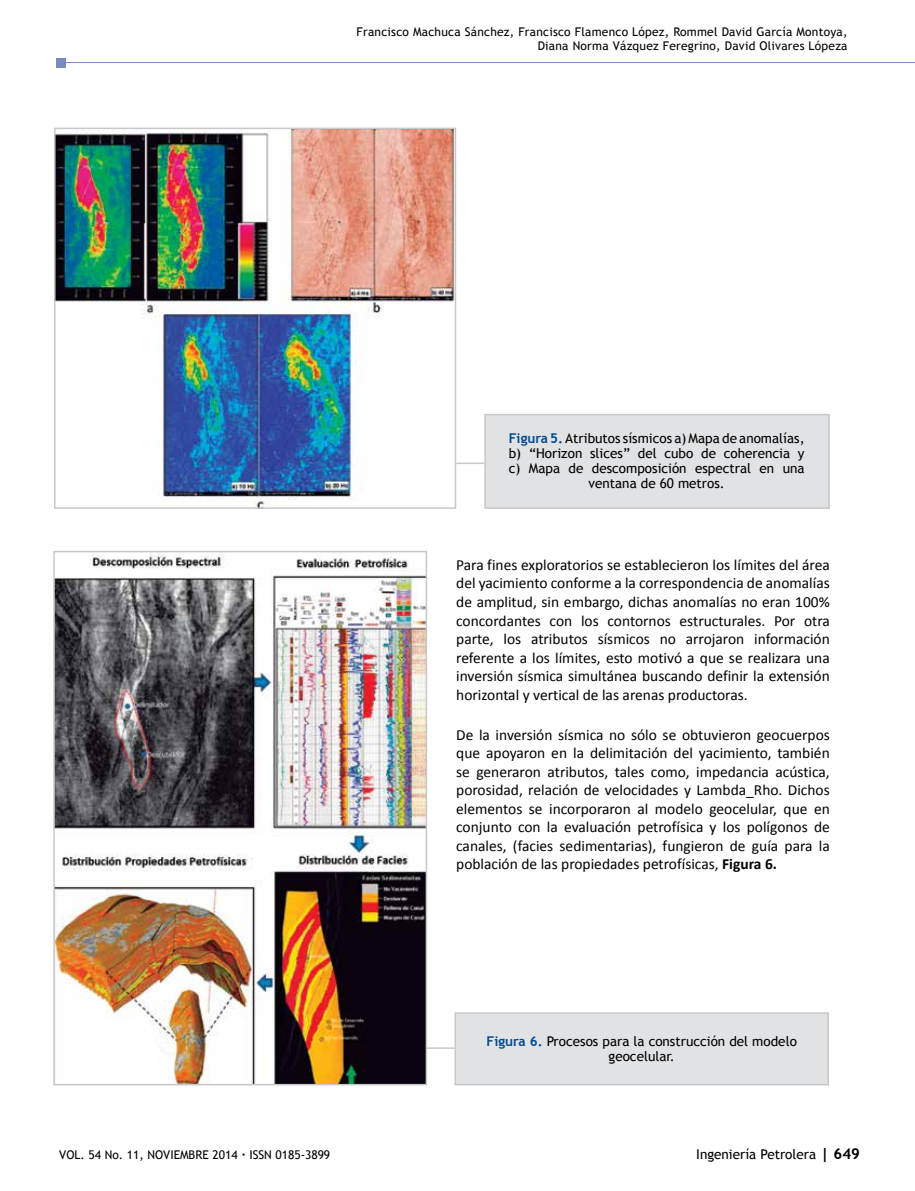
<style>
.page{position:relative;width:915px;height:1191px;background:#fff}
.page>*{position:absolute;margin:0;border:0;box-sizing:border-box;transform-origin:0 0}
.t1{font:15.45px/18.6px "Calibri";color:#000;text-align:justify}
.t2{font:13.5px/15px "Trebuchet MS";color:#000;text-align:center}
.t3{font:12px/14.4px "Trebuchet MS";letter-spacing:.02em;color:#000;text-align:right}
.t4{font:12px "Trebuchet MS";color:#000}
.s1{font-weight:700}
.s2{font-weight:700;color:#004990}
.s3{font-weight:700;font-size:15px}
</style>
<div class="page">
<hr style="left:61px;top:62px;width:853px;height:1px;background:#788bbc">
<div style="left:56px;top:58px;width:10px;height:9px;background:#788bbc"></div>
<img style="left:57px;top:131px;width:396px;height:375px">
<div style="left:54px;top:128px;width:402px;height:381px;border:2px solid #c6c8ca"></div>
<div style="left:484px;top:414px;width:345px;height:95px;background:#e1e2e3;border:2px solid #c6c8ca"></div>
<hr style="left:456px;top:462px;width:28px;height:2px;background:#c6c8ca">
<img style="left:56px;top:554px;width:368px;height:528px">
<div style="left:53px;top:551px;width:374px;height:534px;border:2px solid #c6c8ca"></div>
<div style="left:454px;top:1012px;width:374px;height:73px;background:#e1e2e3;border:2px solid #c6c8ca"></div>
<svg style="left:426px;top:1047px;width:28px;height:1px"></svg>
<p class="t3" style="left:356px;top:25px;width:492px">Francisco Machuca Sánchez, Francisco Flamenco López, Rommel David García Montoya,<br>Diana Norma Vázquez Feregrino, David Olivares Lópeza</p>
<p class="t4" style="left:59px;top:1147px;width:272px">VOL. 54 No. 11, NOVIEMBRE 2014 <span class="s1">·</span> ISSN 0185-3899</p>
<p class="t2" style="left:508px;top:430px;width:297px"><span class="s2">Figura 5.</span> Atributos sísmicos a) Mapa de anomalías, b) “Horizon slices” del cubo de coherencia y c) Mapa de descomposición espectral en una ventana de 60 metros.</p>
<p class="t1" style="left:456px;top:555px;width:375px">Para fines exploratorios se establecieron los límites del área del yacimiento conforme a la correspondencia de anomalías de amplitud, sin embargo, dichas anomalías no eran 100% concordantes con los contornos estructurales. Por otra parte, los atributos sísmicos no arrojaron información referente a los límites, esto motivó a que se realizara una inversión sísmica simultánea buscando definir la extensión horizontal y vertical de las arenas productoras.</p>
<p class="t1" style="left:456px;top:725px;width:375px">De la inversión sísmica no sólo se obtuvieron geocuerpos que apoyaron en la delimitación del yacimiento, también se generaron atributos, tales como, impedancia acústica, porosidad, relación de velocidades y Lambda_Rho. Dichos elementos se incorporaron al modelo geocelular, que en conjunto con la evaluación petrofísica y los polígonos de canales, (facies sedimentarias), fungieron de guía para la población de las propiedades petrofísicas, <span class="s1">Figura 6.</span></p>
<p class="t2" style="left:486px;top:1033px;width:312px"><span class="s2">Figura 6.</span> Procesos para la construcción del modelo geocelular.</p>
<p class="t2" style="left:696px;top:1146px;width:165px">Ingeniería Petrolera <span class="s3">| 649</span></p>
</div>
